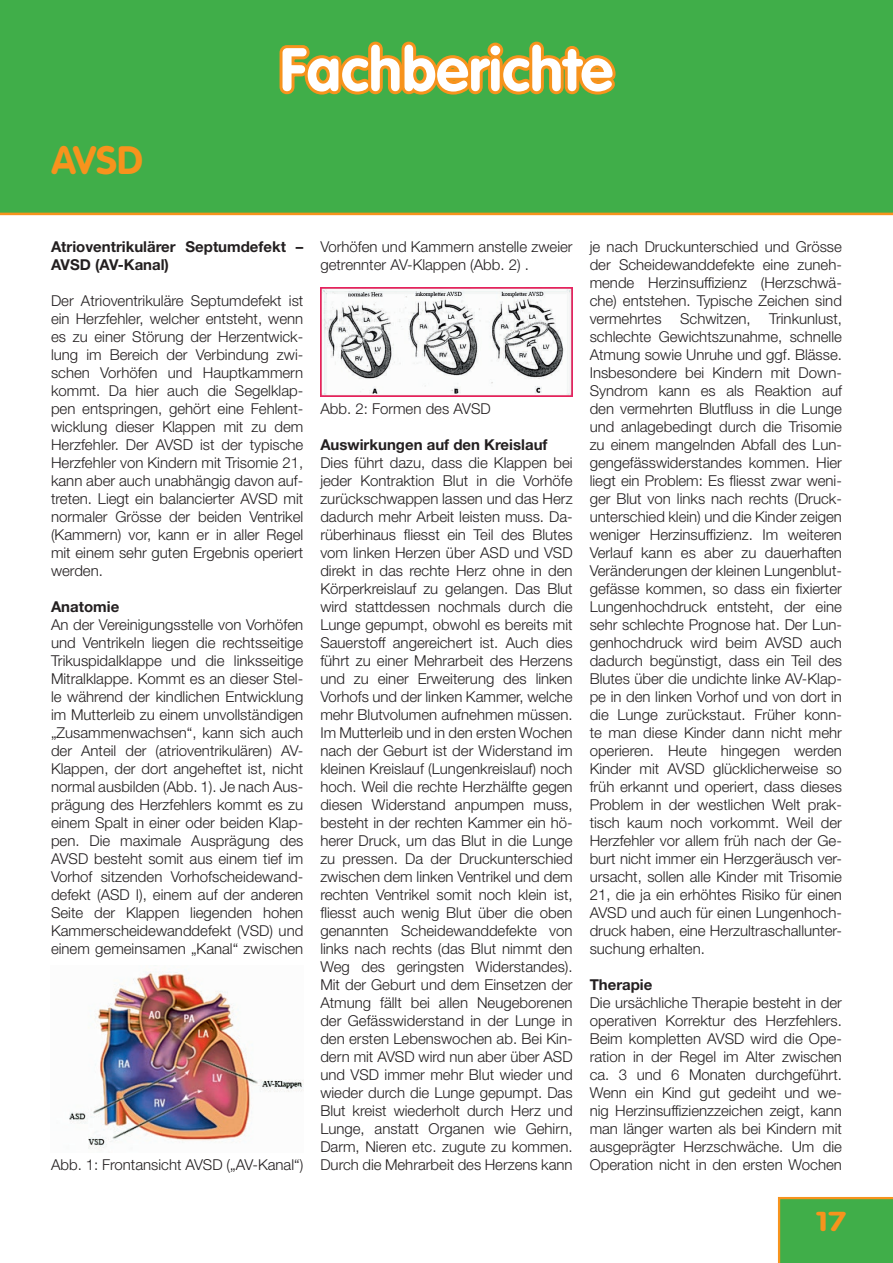
<style>
.page{position:relative;width:893px;height:1263px;background:#fff}
.page>*{position:absolute;margin:0;border:0;box-sizing:border-box;transform-origin:0 0}
.t1{font:700 60px "VAG Rounded Std";color:#fff}
.t2{font:700 39px "VAG Rounded Std";color:#f7931d}
.t3{font:700 27px "VAG Rounded Std";color:#f7931d;scale:1.26 1}
.t4{font:300 15px/18px "Helvetica Neue LT Std";color:#231f20;text-align:justify}
.t5{font:700 15px/18px "Helvetica Neue LT Std";color:#231f20}
</style>
<div class="page">
<div style="left:0;top:0;width:893px;height:213px;background:#40ae49"></div>
<svg style="left:279px;top:41px;width:337px;height:54px"></svg>
<svg style="left:778px;top:1197px;width:115px;height:66px;background:#49ac46"></svg>
<hr style="left:0;top:213px;width:893px;height:2px;background:#f7931d">
<img style="left:69px;top:971px;width:234px;height:178px">
<img style="left:320px;top:288px;width:253px;height:109px">
<h2 class="t2" style="left:51px;top:138px;width:93px">AVSD</h2>
<h1 class="t1" style="left:280px;top:35px;width:335px">Fachberichte</h1>
<p class="t5" style="left:51px;top:237px;width:254px">Atrioventrikulärer Septumdefekt –<br>AVSD (AV-Kanal)</p>
<p class="t4" style="left:51px;top:291px;width:254px">Der Atrioventrikuläre Septumdefekt ist ein Herzfehler, welcher entsteht, wenn es zu einer Störung der Herzentwick&shy;lung im Bereich der Verbindung zwi&shy;schen Vorhöfen und Hauptkammern kommt. Da hier auch die Segelklap&shy;pen entspringen, gehört eine Fehlent&shy;wicklung dieser Klappen mit zu dem Herzfehler. Der AVSD ist der typische Herzfehler von Kindern mit Trisomie 21, kann aber auch unabhängig davon auf&shy;treten. Liegt ein balancierter AVSD mit normaler Grösse der beiden Ventrikel (Kammern) vor, kann er in aller Regel mit einem sehr guten Ergebnis operiert werden.</p>
<p class="t5" style="left:51px;top:597px;width:70px">Anatomie</p>
<p class="t4" style="left:51px;top:615px;width:254px">An der Vereinigungsstelle von Vorhöfen und Ventrikeln liegen die rechtsseitige Trikuspidalklappe und die linksseitige Mitralklappe. Kommt es an dieser Stel&shy;le während der kindlichen Entwicklung im Mutterleib zu einem unvollständigen „Zusammenwachsen“, kann sich auch der Anteil der (atrioventrikulären) AV-Klappen, der dort angeheftet ist, nicht normal ausbilden (Abb. 1). Je nach Aus&shy;prägung des Herzfehlers kommt es zu einem Spalt in einer oder beiden Klap&shy;pen. Die maximale Ausprägung des AVSD besteht somit aus einem tief im Vorhof sitzenden Vorhofscheidewand&shy;defekt (ASD I), einem auf der anderen Seite der Klappen liegenden hohen Kammerscheidewanddefekt (VSD) und einem gemeinsamen „Kanal“ zwischen</p>
<p class="t4" style="left:590px;top:237px;width:254px">je nach Druckunterschied und Grösse der Scheidewanddefekte eine zuneh&shy;mende Herzinsuffizienz (Herzschwä&shy;che) entstehen. Typische Zeichen sind vermehrtes Schwitzen, Trinkunlust, schlechte Gewichtszunahme, schnelle Atmung sowie Unruhe und ggf. Blässe.<br>Insbesondere bei Kindern mit Down-Syndrom kann es als Reaktion auf den vermehrten Blutfluss in die Lunge und anlagebedingt durch die Trisomie zu einem mangelnden Abfall des Lun&shy;gengefässwiderstandes kommen. Hier liegt ein Problem: Es fliesst zwar weni&shy;ger Blut von links nach rechts (Druck&shy;unterschied klein) und die Kinder zeigen weniger Herzinsuffizienz. Im weiteren Verlauf kann es aber zu dauerhaften Veränderungen der kleinen Lungenblut&shy;gefässe kommen, so dass ein fixierter Lungenhochdruck entsteht, der eine sehr schlechte Prognose hat. Der Lun&shy;genhochdruck wird beim AVSD auch dadurch begünstigt, dass ein Teil des Blutes über die undichte linke AV-Klap&shy;pe in den linken Vorhof und von dort in die Lunge zurückstaut. Früher konn&shy;te man diese Kinder dann nicht mehr operieren. Heute hingegen werden Kinder mit AVSD glücklicherweise so früh erkannt und operiert, dass dieses Problem in der westlichen Welt prak&shy;tisch kaum noch vorkommt. Weil der Herzfehler vor allem früh nach der Ge&shy;burt nicht immer ein Herzgeräusch ver&shy;ursacht, sollen alle Kinder mit Trisomie 21, die ja ein erhöhtes Risiko für einen AVSD und auch für einen Lungenhoch&shy;druck haben, eine Herzultraschallunter&shy;suchung erhalten.</p>
<p class="t5" style="left:590px;top:975px;width:64px">Therapie</p>
<p class="t4" style="left:590px;top:993px;width:254px">Die ursächliche Therapie besteht in der operativen Korrektur des Herzfehlers.<br>Beim kompletten AVSD wird die Ope&shy;ration in der Regel im Alter zwischen ca. 3 und 6 Monaten durchgeführt.<br>Wenn ein Kind gut gedeiht und we&shy;nig Herzinsuffizienzzeichen zeigt, kann man länger warten als bei Kindern mit ausgeprägter Herzschwäche. Um die</p>
<p class="t4" style="left:320px;top:237px;width:254px">Vorhöfen und Kammern anstelle zweier getrennter AV-Klappen (Abb. 2) .</p>
<p class="t4" style="left:320px;top:399px;width:172px">Abb. 2: Formen des AVSD</p>
<p class="t5" style="left:320px;top:435px;width:229px">Auswirkungen auf den Kreislauf</p>
<p class="t4" style="left:320px;top:453px;width:254px">Dies führt dazu, dass die Klappen bei jeder Kontraktion Blut in die Vorhöfe zurückschwappen lassen und das Herz dadurch mehr Arbeit leisten muss. Da&shy;rüberhinaus fliesst ein Teil des Blutes vom linken Herzen über ASD und VSD direkt in das rechte Herz ohne in den Körperkreislauf zu gelangen. Das Blut wird stattdessen nochmals durch die Lunge gepumpt, obwohl es bereits mit Sauerstoff angereichert ist. Auch dies führt zu einer Mehrarbeit des Herzens und zu einer Erweiterung des linken Vorhofs und der linken Kammer, welche mehr Blutvolumen aufnehmen müssen.<br>Im Mutterleib und in den ersten Wochen nach der Geburt ist der Widerstand im kleinen Kreislauf (Lungenkreislauf) noch hoch. Weil die rechte Herzhälfte gegen diesen Widerstand anpumpen muss, besteht in der rechten Kammer ein hö&shy;herer Druck, um das Blut in die Lunge zu pressen. Da der Druckunterschied zwischen dem linken Ventrikel und dem rechten Ventrikel somit noch klein ist, fliesst auch wenig Blut über die oben genannten Scheidewanddefekte von links nach rechts (das Blut nimmt den Weg des geringsten Widerstandes).<br>Mit der Geburt und dem Einsetzen der Atmung fällt bei allen Neugeborenen der Gefässwiderstand in der Lunge in den ersten Lebenswochen ab. Bei Kin&shy;dern mit AVSD wird nun aber über ASD und VSD immer mehr Blut wieder und wieder durch die Lunge gepumpt. Das Blut kreist wiederholt durch Herz und Lunge, anstatt Organen wie Gehirn, Darm, Nieren etc. zugute zu kommen.<br>Durch die Mehrarbeit des Herzens kann</p>
<p class="t4" style="left:51px;top:1155px;width:254px">Abb. 1: Frontansicht AVSD („AV-Kanal“)</p>
<p class="t4" style="left:590px;top:1155px;width:254px">Operation nicht in den ersten Wochen</p>
<h3 class="t3" style="left:815px;top:1206px;width:26px">17</h3>
</div>
